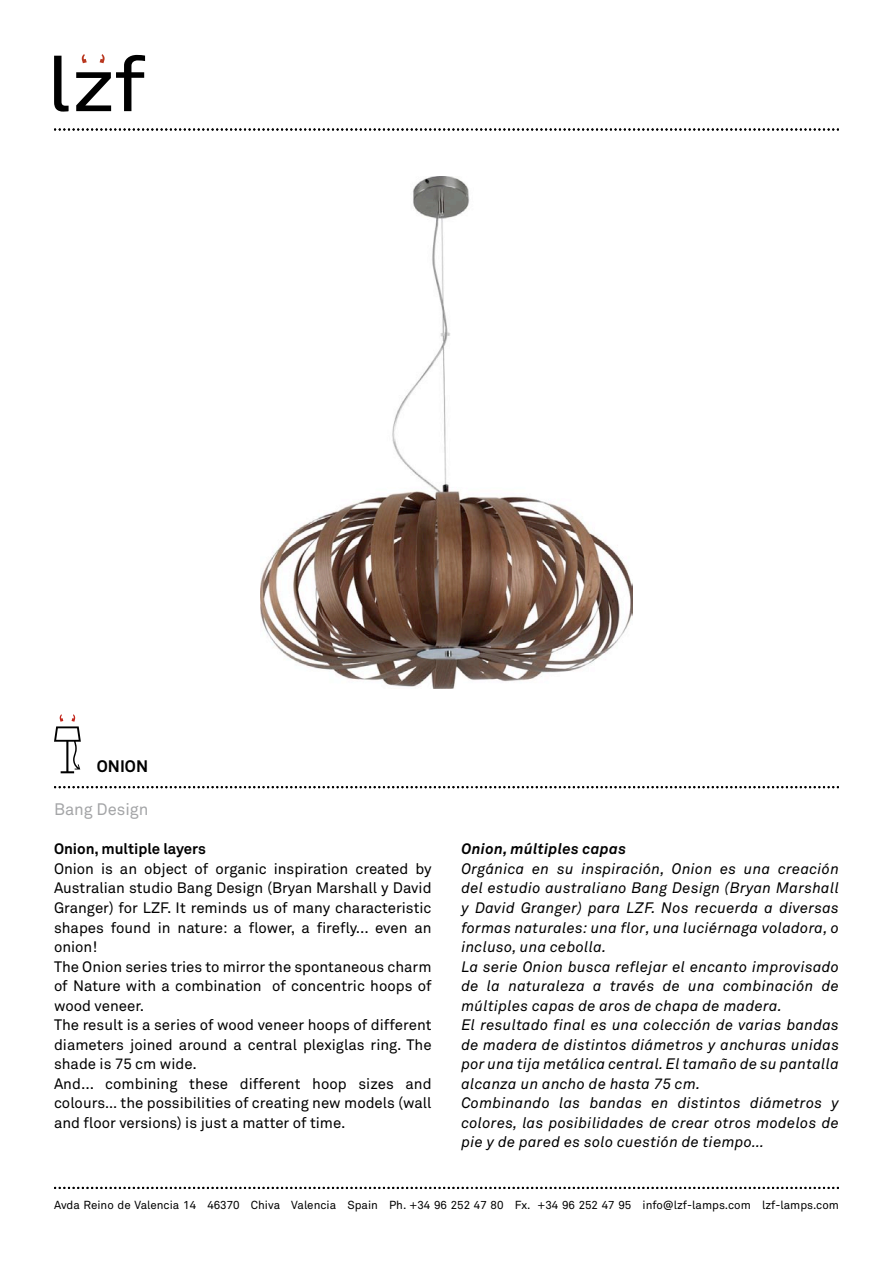
<style>
.page{position:relative;width:893px;height:1263px;background:#fff}
.page>*{position:absolute;margin:0;border:0;box-sizing:border-box;transform-origin:0 0}
.t1{font:16.5px "Akkurat";color:#a4a5a7}
.t2{font:700 16.5px "Akkurat";color:#000}
.t3{font:italic 15px/19.5px "Akkurat";letter-spacing:.02em;color:#000}
.t4{font:15px/19.5px "Akkurat";color:#000}
.t5{font:700 15px "Akkurat";color:#000}
.t6{font:italic 700 15px "Akkurat";letter-spacing:.02em;color:#000}
.t7{font:11.55px "Akkurat";color:#000}
</style>
<div class="page">
<svg style="left:54px;top:128px;width:785px;height:3px"></svg>
<svg style="left:54px;top:1187px;width:785px;height:2px"></svg>
<svg style="left:54px;top:714px;width:27px;height:59px"></svg>
<svg style="left:54px;top:786px;width:785px;height:2px"></svg>
<svg style="left:54px;top:56px;width:15px;height:56px"></svg>
<svg style="left:76px;top:54px;width:69px;height:57px"></svg>
<img style="left:261px;top:176px;width:371px;height:513px">
<p class="t2" style="left:97px;top:756px;width:53px">ONION</p>
<p class="t1" style="left:54px;top:798px;width:96px">Bang Design</p>
<p class="t5" style="left:54px;top:840px;width:153px">Onion, multiple layers</p>
<p class="t4" style="left:54px;top:859px;width:379px">Onion is an object of organic inspiration created by Australian studio Bang Design (Bryan Marshall y David Granger) for LZF. It reminds us of many characteristic shapes found in nature: a flower, a firefly... even an onion!<br>The Onion series tries to mirror the spontaneous charm of Nature with a combination of concentric hoops of wood veneer.<br>The result is a series of wood veneer hoops of different diameters joined around a central plexiglas ring. The shade is 75 cm wide.<br>And... combining these different hoop sizes and colours… the possibilities of creating new models (wall and floor versions) is just a matter of time.</p>
<p class="t6" style="left:461px;top:840px;width:166px">Onion, múltiples capas</p>
<p class="t3" style="left:461px;top:859px;width:379px">Orgánica en su inspiración, Onion es una creación del estudio australiano Bang Design (Bryan Marshall y David Granger) para LZF. Nos recuerda a diversas formas naturales: una flor, una luciérnaga voladora, o incluso, una cebolla.<br>La serie Onion busca reflejar el encanto improvisado de la naturaleza a través de una combinación de múltiples capas de aros de chapa de madera.<br>El resultado final es una colección de varias bandas de madera de distintos diámetros y anchuras unidas por una tija metálica central. El tamaño de su pantalla alcanza un ancho de hasta 75 cm.<br>Combinando las bandas en distintos diámetros y colores, las posibilidades de crear otros modelos de pie y de pared es solo cuestión de tiempo…</p>
<p class="t7" style="left:54px;top:1198px;width:786px">Avda Reino de Valencia 14 46370 Chiva Valencia Spain Ph. +34 96 252 47 80 Fx. +34 96 252 47 95 info@lzf-lamps.com lzf-lamps.com</p>
</div>
